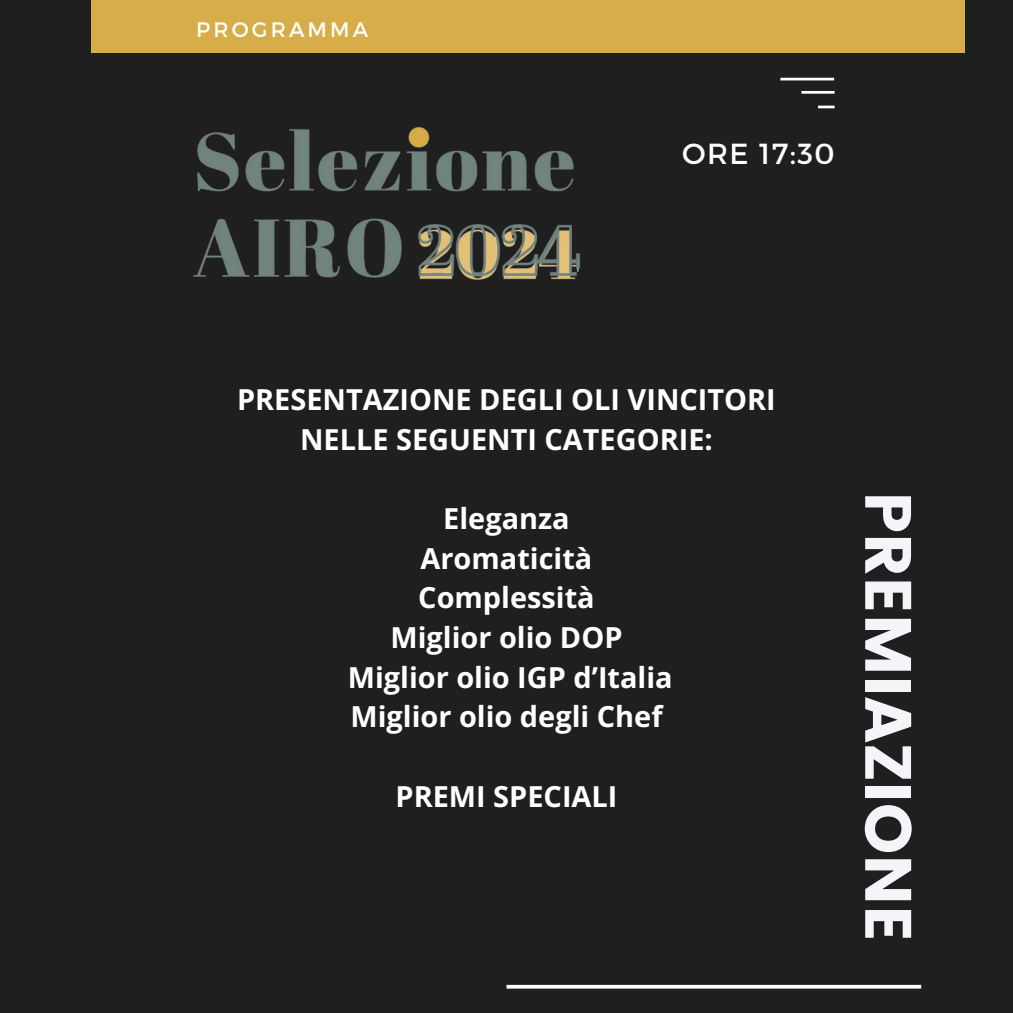
<style>
.page{position:relative;width:1013px;height:1013px;background:#fff}
.page>*{position:absolute;margin:0;border:0;box-sizing:border-box;transform-origin:0 0}
.t1{font:65.25px "Poppins";color:#f3f5f9}
.t2{font:29px "Montserrat";letter-spacing:.05em;color:#fff}
.t3{font:700 28.88px/39.8px "Open Sans";color:#fff;text-align:center}
.t4{font:21px "Montserrat";letter-spacing:.15em;color:#fff}
</style>
<div class="page">
<div style="left:0;top:0;width:1012px;height:1012px;background:#1f1f1f"></div>
<div style="left:91px;top:0;width:873px;height:53px;background:#d7ad49"></div>
<hr style="left:780px;top:78px;width:54px;height:2px;background:#fff">
<hr style="left:801px;top:91px;width:33px;height:3px;background:#fff">
<svg style="left:818px;top:106px;width:16px;height:2px"></svg>
<svg style="left:506px;top:984px;width:415px;height:4px;background:#cdcdcd"></svg>
<img style="left:193px;top:126px;width:388px;height:154px">
<p class="t4" style="left:196px;top:16px;width:174px">PROGRAMMA</p>
<p class="t2" style="left:682px;top:135px;width:154px">ORE 17:30</p>
<p class="t3" style="left:237px;top:379px;width:540px">PRESENTAZIONE DEGLI OLI VINCITORI<br>NELLE SEGUENTI CATEGORIE:</p>
<p class="t3" style="left:348px;top:498px;width:326px">Eleganza<br>Aromaticità<br>Complessità<br>Miglior olio DOP<br>Miglior olio IGP d’Italia<br>Miglior olio degli Chef</p>
<p class="t3" style="left:395px;top:775px;width:223px">PREMI SPECIALI</p>
<h1 class="t1" style="left:925px;top:491px;width:452px;rotate:90deg">PREMIAZIONE</h1>
</div>
